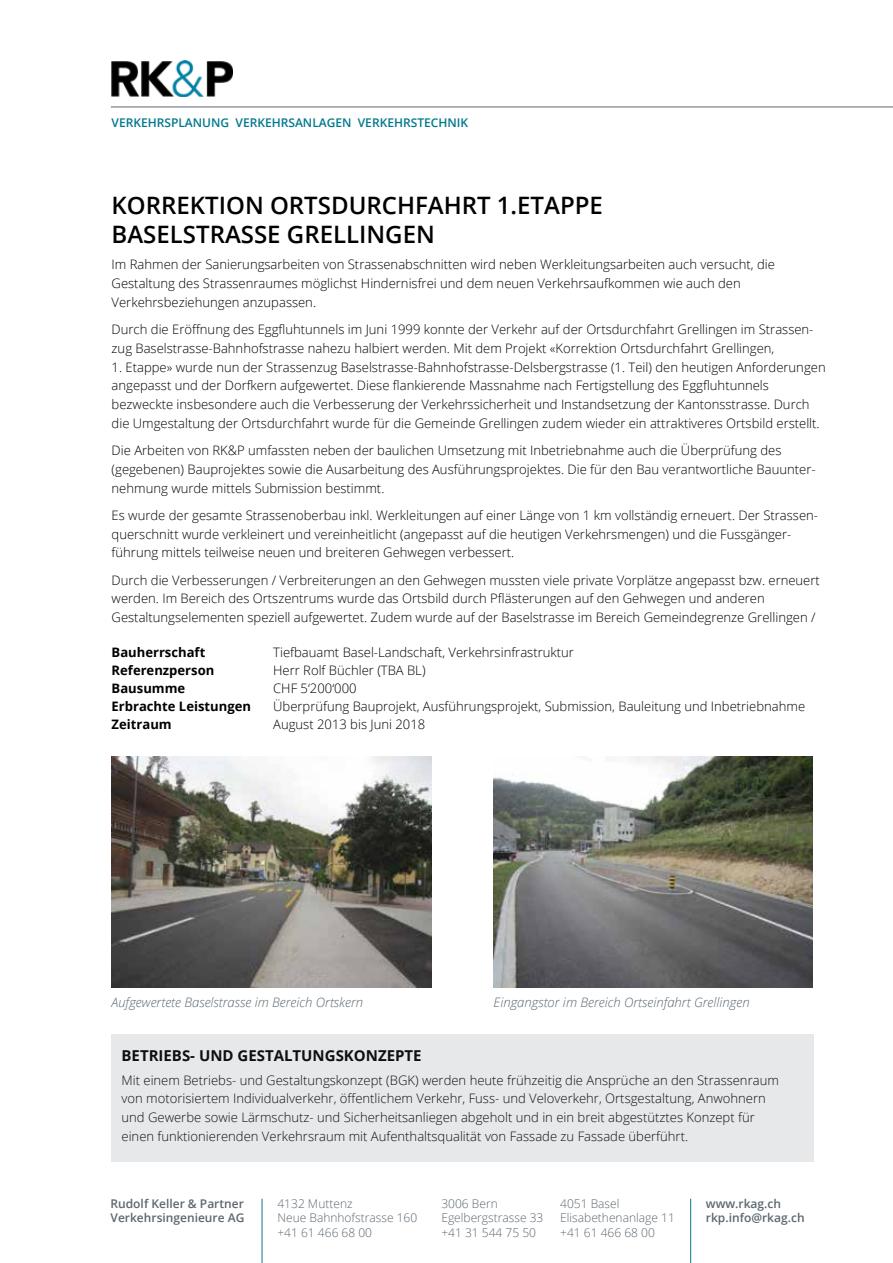
<style>
.page{position:relative;width:893px;height:1263px;background:#fff}
.page>*{position:absolute;margin:0;border:0;box-sizing:border-box;transform-origin:0 0}
.t1{font:600 24px/28.8px "Open Sans";color:#000}
.t2{font:700 15px "Open Sans";color:#000}
.t3{font:300 13.05px/18.8px "Open Sans";color:#000}
.t4{font:italic 300 13.05px "Open Sans";color:#5b6770}
.t5{font:700 13.05px "Open Sans";color:#000}
.t6{font:300 12px/14.4px "Open Sans";color:#5b6770}
.t7{font:600 12px/14.4px "Open Sans";color:#5b6770}
.t8{font:600 12px "Open Sans";color:#00788e}
</style>
<div class="page">
<img style="left:112px;top:756px;width:319px;height:231px">
<img style="left:494px;top:756px;width:319px;height:231px">
<div style="left:111px;top:1034px;width:703px;height:127px;background:#e6e8e9"></div>
<hr style="left:262px;top:1199px;width:1px;height:64px;background:#00788e">
<hr style="left:690px;top:1199px;width:1px;height:64px;background:#00788e">
<img style="left:111px;top:60px;width:122px;height:36px">
<hr style="left:111px;top:107px;width:782px;height:1px;background:#5b6770">
<p class="t8" style="left:112px;top:114px;width:358px">VERKEHRSPLANUNG VERKEHRSANLAGEN VERKEHRSTECHNIK</p>
<h1 class="t1" style="left:112px;top:190px;width:493px">KORREKTION ORTSDURCHFAHRT 1.ETAPPE<br>BASELSTRASSE GRELLINGEN</h1>
<p class="t3" style="left:112px;top:255px;width:665px">Im Rahmen der Sanierungsarbeiten von Strassenabschnitten wird neben Werkleitungsarbeiten auch versucht, die<br>Gestaltung des Strassenraumes möglichst Hindernisfrei und dem neuen Verkehrsaufkommen wie auch den<br>Verkehrsbeziehungen anzupassen.</p>
<p class="t3" style="left:112px;top:320px;width:703px">Durch die Eröffnung des Eggfluhtunnels im Juni 1999 konnte der Verkehr auf der Ortsdurchfahrt Grellingen im Strassen&shy;zug Baselstrasse-Bahnhofstrasse nahezu halbiert werden. Mit dem Projekt «Korrektion Ortsdurchfahrt Grellingen,</p>
<p class="t3" style="left:112px;top:357px;width:716px">1. Etappe» wurde nun der Strassenzug Baselstrasse-Bahnhofstrasse-Delsbergstrasse (1. Teil) den heutigen Anforderungen angepasst und der Dorfkern aufgewertet. Diese flankierende Massnahme nach Fertigstellung des Eggfluhtunnels bezweckte insbesondere auch die Verbesserung der Verkehrssicherheit und Instandsetzung der Kantonsstrasse. Durch die Umgestaltung der Ortsdurchfahrt wurde für die Gemeinde Grellingen zudem wieder ein attraktiveres Ortsbild erstellt.</p>
<p class="t3" style="left:112px;top:441px;width:705px">Die Arbeiten von RK&amp;P umfassten neben der baulichen Umsetzung mit Inbetriebnahme auch die Überprüfung des (gegebenen) Bauprojektes sowie die Ausarbeitung des Ausführungsprojektes. Die für den Bau verantwortliche Bauunter&shy;nehmung wurde mittels Submission bestimmt.</p>
<p class="t3" style="left:112px;top:505px;width:708px">Es wurde der gesamte Strassenoberbau inkl. Werkleitungen auf einer Länge von 1 km vollständig erneuert. Der Strassen&shy;querschnitt wurde verkleinert und vereinheitlicht (angepasst auf die heutigen Verkehrsmengen) und die Fussgänger&shy;führung mittels teilweise neuen und breiteren Gehwegen verbessert.</p>
<p class="t3" style="left:112px;top:570px;width:710px">Durch die Verbesserungen / Verbreiterungen an den Gehwegen mussten viele private Vorplätze angepasst bzw. erneuert werden. Im Bereich des Ortszentrums wurde das Ortsbild durch Pflästerungen auf den Gehwegen und anderen<br>Gestaltungselementen speziell aufgewertet. Zudem wurde auf der Baselstrasse im Bereich Gemeindegrenze Grellingen /</p>
<p class="t5" style="left:112px;top:643px;width:95px">Bauherrschaft</p>
<p class="t3" style="left:273px;top:642px;width:302px">Tiefbauamt Basel-Landschaft, Verkehrsinfrastruktur</p>
<p class="t5" style="left:112px;top:661px;width:104px">Referenzperson</p>
<p class="t3" style="left:273px;top:660px;width:154px">Herr Rolf Büchler (TBA BL)</p>
<p class="t5" style="left:112px;top:679px;width:75px">Bausumme</p>
<p class="t3" style="left:273px;top:678px;width:85px">CHF 5‘200‘000</p>
<p class="t5" style="left:112px;top:697px;width:141px">Erbrachte Leistungen</p>
<p class="t3" style="left:273px;top:696px;width:533px">Überprüfung Bauprojekt, Ausführungsprojekt, Submission, Bauleitung und Inbetriebnahme</p>
<p class="t5" style="left:112px;top:715px;width:62px">Zeitraum</p>
<p class="t3" style="left:273px;top:714px;width:154px">August 2013 bis Juni 2018</p>
<p class="t4" style="left:112px;top:993px;width:253px">Aufgewertete Baselstrasse im Bereich Ortskern</p>
<p class="t4" style="left:494px;top:993px;width:258px">Eingangstor im Bereich Ortseinfahrt Grellingen</p>
<p class="t2" style="left:122px;top:1045px;width:302px">BETRIEBS- UND GESTALTUNGSKONZEPTE</p>
<p class="t3" style="left:122px;top:1070px;width:659px">Mit einem Betriebs- und Gestaltungskonzept (BGK) werden heute frühzeitig die Ansprüche an den Strassenraum von motorisiertem Individualverkehr, öffentlichem Verkehr, Fuss- und Veloverkehr, Ortsgestaltung, Anwohnern und Gewerbe sowie Lärmschutz- und Sicherheitsanliegen abgeholt und in ein breit abgestütztes Konzept für einen funktionierenden Verkehrsraum mit Aufenthaltsqualität von Fassade zu Fassade überführt.</p>
<p class="t6" style="left:277px;top:1196px;width:141px">4132 Muttenz<br>Neue Bahnhofstrasse 160 +41 61 466 68 00</p>
<p class="t6" style="left:441px;top:1196px;width:104px">3006 Bern<br>Egelbergstrasse 33 +41 31 544 75 50</p>
<p class="t6" style="left:560px;top:1196px;width:116px">4051 Basel<br>Elisabethenanlage 11 +41 61 466 68 00</p>
<p class="t7" style="left:111px;top:1196px;width:135px">Rudolf Keller &amp; Partner<br>Verkehrsingenieure AG</p>
<p class="t7" style="left:706px;top:1196px;width:100px">www.rkag.ch rkp.info@rkag.ch</p>
</div>
